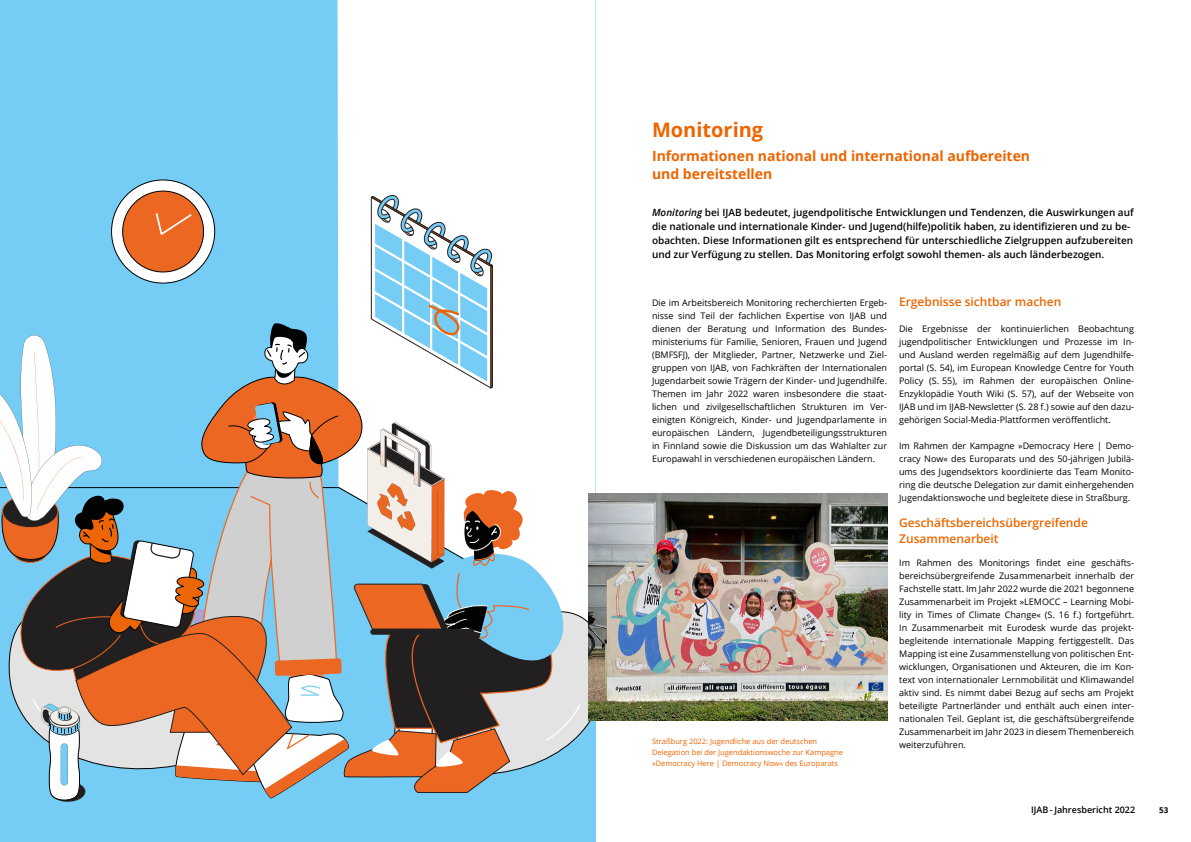
<style>
.page{position:relative;width:1191px;height:842px;background:#fff}
.page>*{position:absolute;margin:0;border:0;box-sizing:border-box;transform-origin:0 0}
.t1{font:700 20px "Open Sans";color:#ec6500}
.t2{font:700 14px/18px "Open Sans";color:#ec6500}
.t3{font:600 12px/16px "Open Sans";color:#ec6500}
.Intro_10_pt_Spaltens{font:600 10px/14px "Open Sans";color:#000}
.Copy_9{font:9px/13px "Open Sans";color:#000;text-align:justify}
.t4{font:600 9px "Open Sans";color:#000}
.t5{font:700 8px "Open Sans";color:#000}
.BU{font:7.5px/11px "Open Sans";color:#ec6500}
.s1{font-style:italic}
</style>
<div class="page">
<div style="left:0;top:0;width:595px;height:842px;background:#75ccf4"></div>
<div style="left:337px;top:0;width:258px;height:487px;background:#fff"></div>
<svg style="left:112px;top:180px;width:103px;height:103px"></svg>
<svg style="left:580px;top:604px;width:15px;height:131px"></svg>
<svg style="left:0;top:194px;width:580px;height:608px"></svg>
<img style="left:588px;top:494px;width:300px;height:226px">
<h2 class="t1" style="left:652px;top:116px;width:113px">Monitoring</h2>
<h3 class="t2" style="left:652px;top:146px;width:379px">Informationen national und international aufbereiten und bereitstellen</h3>
<p class="Intro_10_pt_Spaltens" style="left:652px;top:205px;width:483px"><span class="s1">Monitoring</span> bei IJAB bedeutet, jugendpolitische Entwicklungen und Tendenzen, die Auswirkungen auf die nationale und internationale Kinder- und Jugend(hilfe)politik haben, zu identifizieren und zu be&shy;obachten. Diese Informationen gilt es entsprechend für unterschiedliche Zielgruppen aufzubereiten und zur Verfügung zu stellen. Das Monitoring erfolgt sowohl themen- als auch länderbezogen.</p>
<p class="Copy_9" style="left:652px;top:296px;width:236px">Die im Arbeitsbereich Monitoring recherchierten Ergeb&shy;nisse sind Teil der fachlichen Expertise von IJAB und dienen der Beratung und Information des Bundes&shy;ministeriums für Familie, Senioren, Frauen und Jugend (BMFSFJ), der Mitglieder, Partner, Netzwerke und Ziel&shy;gruppen von IJAB, von Fachkräften der Internationalen Jugendarbeit sowie Trägern der Kinder- und Jugendhilfe.<br>Themen im Jahr 2022 waren insbesondere die staat&shy;lichen und zivilgesellschaftlichen Strukturen im Ver&shy;einigten Königreich, Kinder- und Jugendparlamente in europäischen Ländern, Jugendbeteiligungsstrukturen in Finnland sowie die Diskussion um das Wahlalter zur Europawahl in verschiedenen europäischen Ländern.</p>
<h4 class="t3" style="left:899px;top:294px;width:164px">Ergebnisse sichtbar machen</h4>
<p class="Copy_9" style="left:899px;top:322px;width:236px">Die Ergebnisse der kontinuierlichen Beobachtung jugendpolitischer Entwicklungen und Prozesse im In&shy;und Ausland werden regelmäßig auf dem Jugendhilfe&shy;portal (S. 54), im European Knowledge Centre for Youth Policy (S. 55), im Rahmen der europäischen Online-Enzyklopädie Youth Wiki (S. 57), auf der Webseite von IJAB und im IJAB-Newsletter (S. 28 f.) sowie auf den dazu&shy;gehörigen Social-Media-Plattformen veröffentlicht.</p>
<p class="Copy_9" style="left:899px;top:439px;width:236px">Im Rahmen der Kampagne »Democracy Here | Demo&shy;cracy Now« des Europarats und des 50-jährigen Jubilä&shy;ums des Jugendsektors koordinierte das Team Monito&shy;ring die deutsche Delegation zur damit einhergehenden Jugendaktionswoche und begleitete diese in Straßburg.</p>
<h4 class="t3" style="left:899px;top:515px;width:190px">Geschäftsbereichsübergreifende<br>Zusammenarbeit</h4>
<p class="Copy_9" style="left:899px;top:556px;width:236px">Im Rahmen des Monitorings findet eine geschäfts&shy;bereichsübergreifende Zusammenarbeit innerhalb der Fachstelle statt. Im Jahr 2022 wurde die 2021 begonnene Zusammenarbeit im Projekt »LEMOCC – Learning Mobi&shy;lity in Times of Climate Change« (S. 16 f.) fortgeführt.<br>In Zusammenarbeit mit Eurodesk wurde das projekt&shy;begleitende internationale Mapping fertiggestellt. Das Mapping ist eine Zusammenstellung von politischen Ent&shy;wicklungen, Organisationen und Akteuren, die im Kon&shy;text von internationaler Lernmobilität und Klimawandel aktiv sind. Es nimmt dabei Bezug auf sechs am Projekt beteiligte Partnerländer und enthält auch einen inter&shy;nationalen Teil. Geplant ist, die geschäftsübergreifende Zusammenarbeit im Jahr 2023 in diesem Themenbereich weiterzuführen.</p>
<p class="BU" style="left:652px;top:736px;width:192px">Straßburg 2022: Jugendliche aus der deutschen<br>Delegation bei der Jugendaktionswoche zur Kampagne »Democracy Here | Democracy Now« des Europarats</p>
<p class="t4" style="left:1031px;top:804px;width:106px">IJAB - Jahresbericht 2022</p>
<p class="t5" style="left:1159px;top:805px;width:11px">53</p>
</div>
